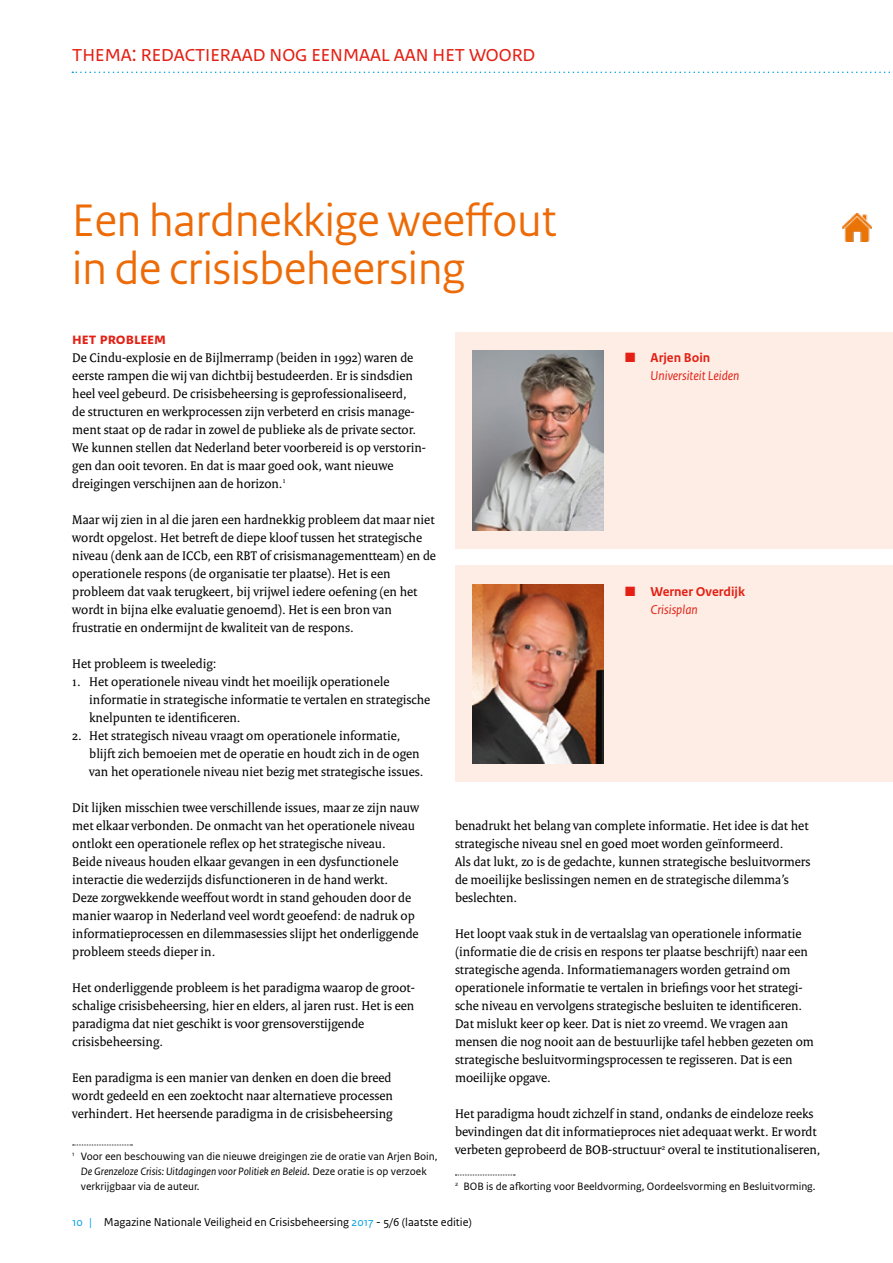
<style>
.page{position:relative;width:893px;height:1263px;background:#fff}
.page>*{position:absolute;margin:0;border:0;box-sizing:border-box;transform-origin:0 0}
.t1{font:48px/48px "Rijksoverheid Sans Heading";color:#ed6b06}
.t2{font:24px "Rijksoverheid Sans Heading";color:#e41f13}
.t3{font:700 16.5px "Rijksoverheid Sans Text";color:#e41f13}
.t4{font:13.5px/18px "Rijksoverheid Serif";color:#000}
.t5{font:italic 13.5px/18px "Rijksoverheid Sans Text";color:#e41f13}
.t6{font:700 13.5px/18px "Rijksoverheid Sans Text";color:#e41f13}
.t7{font:12px "Rijksoverheid Sans Text";color:#000}
.t8{font:11.25px/15px "Rijksoverheid Sans Text";color:#000}
.s1{font-style:italic}
.s2{font-weight:700;font-style:normal}
.s3{font-weight:400;font-style:italic}
.s4{color:#009fe3}
</style>
<div class="page">
<svg style="left:72px;top:72px;width:818px;height:1px"></svg>
<svg style="left:73px;top:1144px;width:59px;height:1px"></svg>
<svg style="left:455px;top:1174px;width:60px;height:1px"></svg>
<div style="left:455px;top:332px;width:438px;height:216px;background:#fdede5"></div>
<img style="left:472px;top:351px;width:132px;height:179px">
<div style="left:455px;top:566px;width:438px;height:216px;background:#fdede5"></div>
<img style="left:472px;top:584px;width:132px;height:180px">
<img style="left:843px;top:213px;width:28px;height:29px">
<h2 class="t2" style="left:72px;top:39px;width:150px">THEMA: Redactieraa</h2>
<h2 class="t2" style="left:253px;top:39px;width:284px">d nog ee nmaal aan het woord</h2>
<h1 class="t1" style="left:72px;top:197px;width:486px">Een hardnekkige weeffout in de crisisbeheersing</h1>
<p class="t3" style="left:72px;top:329px;width:95px">Het probleem</p>
<p class="t4" style="left:72px;top:348px;width:355px">De Cindu-explosie en de Bijlmerramp (beiden in 1992) waren de eerste rampen die wij van dichtbij bestudeerden. Er is sindsdien heel veel gebeurd. De crisisbeheersing is geprofessionaliseerd,<br>de structuren en werkprocessen zijn verbeterd en crisis manage&shy;ment staat op de radar in zowel de publieke als de private sector.<br>We kunnen stellen dat Nederland beter voorbereid is op verstorin&shy;gen dan ooit tevoren. En dat is maar goed ook, want nieuwe dreigingen verschijnen aan de horizon.<sup>1</sup></p>
<p class="t4" style="left:72px;top:510px;width:365px">Maar wij zien in al die jaren een hardnekkig probleem dat maar niet wordt opgelost. Het betreft de diepe kloof tussen het strategische niveau (denk aan de ICCb, een RBT of crisismanagementteam) en de operationele respons (de organisatie ter plaatse). Het is een probleem dat vaak terugkeert, bij vrijwel iedere oefening (en het wordt in bijna elke evaluatie genoemd). Het is een bron van frustratie en ondermijnt de kwaliteit van de respons.</p>
<p class="t4" style="left:72px;top:654px;width:146px">Het probleem is tweeledig:</p>
<p class="t4" style="left:89px;top:672px;width:343px;text-indent:-17px">1. Het operationele niveau vindt het moeilijk operationele informatie in strategische informatie te vertalen en strategische knelpunten te identificeren.</p>
<p class="t4" style="left:89px;top:726px;width:336px;text-indent:-17px">2. Het strategisch niveau vraagt om operationele informatie, blijft zich bemoeien met de operatie en houdt zich in de ogen van het operationele niveau niet bezig met strategische issues.</p>
<p class="t4" style="left:72px;top:798px;width:348px">Dit lijken misschien twee verschillende issues, maar ze zijn nauw met elkaar verbonden. De onmacht van het operationele niveau ontlokt een operationele reflex op het strategische niveau.<br>Beide niveaus houden elkaar gevangen in een dysfunctionele interactie die wederzijds disfunctioneren in de hand werkt.<br>Deze zorgwekkende weeffout wordt in stand gehouden door de manier waarop in Nederland veel wordt geoefend: de nadruk op informatieprocessen en dilemmasessies slijpt het onderliggende probleem steeds dieper in.</p>
<p class="t4" style="left:72px;top:978px;width:344px">Het onderliggende probleem is het paradigma waarop de groot&shy;schalige crisisbeheersing, hier en elders, al jaren rust. Het is een paradigma dat niet geschikt is voor grensoverstijgende crisisbeheersing.</p>
<p class="t4" style="left:72px;top:1068px;width:322px;text-align:justify">Een paradigma is een manier van denken en doen die breed wordt gedeeld en een zoektocht naar alternatieve processen verhindert. Het heersende paradigma in de crisisbeheersing</p>
<p class="t8" style="left:81px;top:1149px;width:358px;text-indent:-9px"><sup>1</sup> Voor een beschouwing van die nieuwe dreigingen zie de oratie van Arjen Boin,<br><span class="s1">De Grenzeloze Crisis: Uitdagingen voor Politiek en Beleid</span>. Deze oratie is op verzoek verkrijgbaar via de auteur.</p>
<p class="t5" style="left:651px;top:349px;width:90px;text-indent:-26px">■ <span class="s2">Arjen Boin<br></span>Universiteit Leiden</p>
<p class="t6" style="left:651px;top:583px;width:96px;text-indent:-26px">■ Werner Overdijk<br><span class="s3">Crisisplan</span></p>
<p class="t4" style="left:455px;top:816px;width:357px">benadrukt het belang van complete informatie. Het idee is dat het strategische niveau snel en goed moet worden geïnformeerd.<br>Als dat lukt, zo is de gedachte, kunnen strategische besluitvormers de moeilijke beslissingen nemen en de strategische dilemma’s beslechten.</p>
<p class="t4" style="left:455px;top:924px;width:360px">Het loopt vaak stuk in de vertaalslag van operationele informatie (informatie die de crisis en respons ter plaatse beschrijft) naar een strategische agenda. Informatiemanagers worden getraind om operationele informatie te vertalen in briefings voor het strategi&shy;sche niveau en vervolgens strategische besluiten te identificeren.<br>Dat mislukt keer op keer. Dat is niet zo vreemd. We vragen aan mensen die nog nooit aan de bestuurlijke tafel hebben gezeten om strategische besluitvormingsprocessen te regisseren. Dat is een moeilijke opgave.</p>
<p class="t4" style="left:455px;top:1104px;width:367px">Het paradigma houdt zichzelf in stand, ondanks de eindeloze reeks bevindingen dat dit informatieproces niet adequaat werkt. Er wordt verbeten geprobeerd de BOB-structuur<sup>2</sup> overal te institutionaliseren,</p>
<p class="t8" style="left:455px;top:1179px;width:362px"><sup>2</sup> BOB is de afkorting voor Beeldvorming, Oordeelsvorming en Besluitvorming.</p>
<p class="t7" style="left:72px;top:1215px;width:401px"><span class="s4">10 |</span> Magazine Nationale Veiligheid en Crisisbeheersing <span class="s4">2017</span> - 5/6 (laatste editie)</p>
</div>
